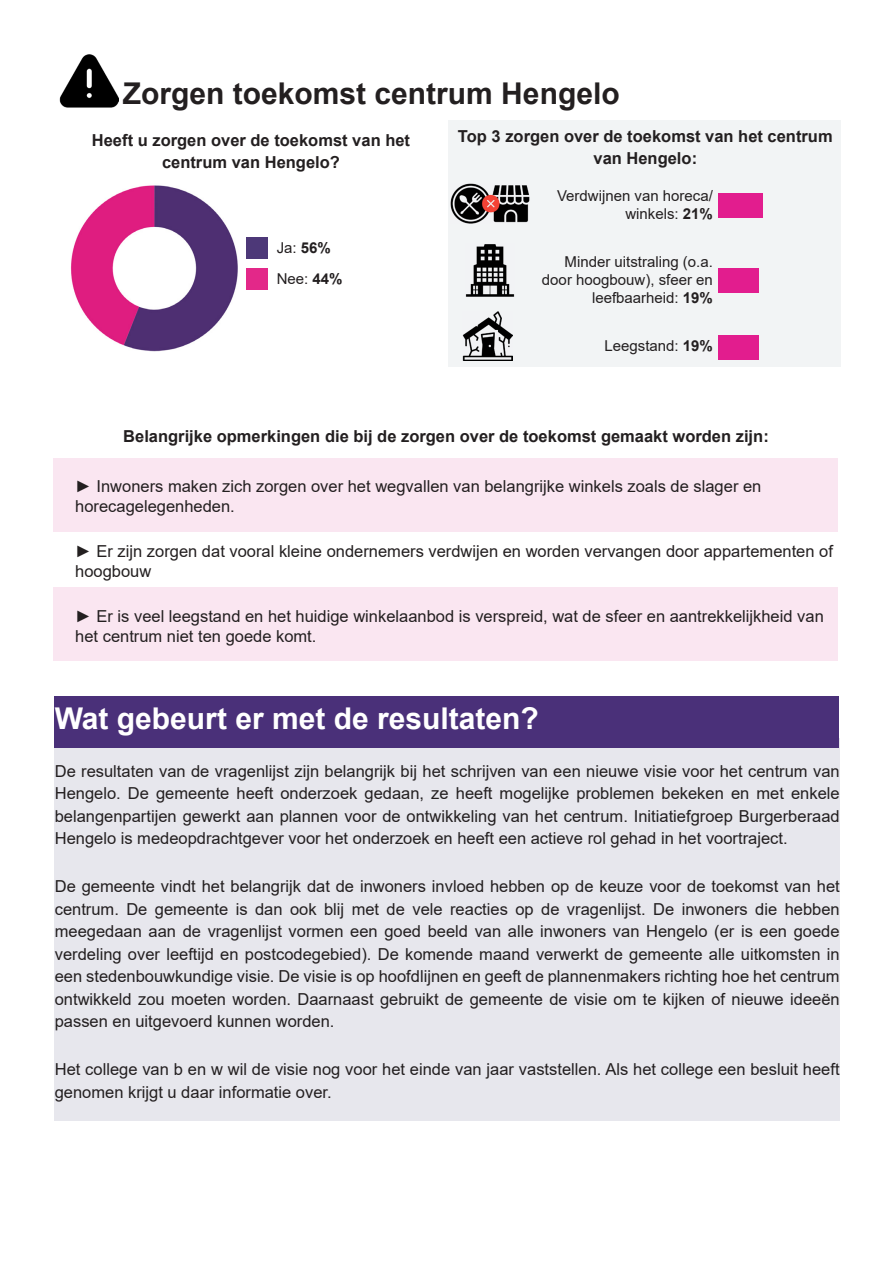
<style>
.page{position:relative;width:893px;height:1263px;background:#fff}
.page>*{position:absolute;margin:0;border:0;box-sizing:border-box;transform-origin:0 0}
.Kop_2{font:700 30px "Arial";color:#fff}
.Kop_2-2{font:700 30px "Arial";color:#231f20}
.Standaard_tekst__paragrafen{font:16.5px/22.5px "Arial";color:#231f20;text-align:justify}
.Lijst_met_tekens{font:16.5px/19.8px "Arial";color:#231f20}
.Kop_3{font:700 16.5px/22.5px "Arial";color:#231f20;text-align:center}
.Lijst{font:15px/18px "Arial";color:#231f20;text-align:right}
.s1{font-weight:700}
</style>
<div class="page">
<div style="left:54px;top:738px;width:786px;height:382px;background:#e7e7ed"></div>
<div style="left:54px;top:696px;width:785px;height:51px;background:#4a3079"></div>
<div style="left:448px;top:120px;width:393px;height:246px;background:#f2f4f5"></div>
<div style="left:718px;top:193px;width:45px;height:25px;background:#e21d8e"></div>
<div style="left:718px;top:268px;width:41px;height:25px;background:#e21d8e"></div>
<div style="left:718px;top:335px;width:41px;height:25px;background:#e21d8e"></div>
<img style="left:451px;top:183px;width:78px;height:41px">
<img style="left:465px;top:244px;width:49px;height:53px">
<img style="left:71px;top:185px;width:167px;height:167px">
<div style="left:246px;top:237px;width:21px;height:22px;background:#4d3878"></div>
<div style="left:246px;top:268px;width:21px;height:21px;background:#e32889"></div>
<img style="left:59px;top:54px;width:59px;height:54px">
<img style="left:463px;top:312px;width:50px;height:49px">
<div style="left:53px;top:458px;width:785px;height:74px;background:#fae6f1"></div>
<div style="left:53px;top:587px;width:785px;height:74px;background:#fae6f1"></div>
<h2 class="Kop_2-2" style="left:123px;top:73px;width:498px">Zorgen toekomst centrum Hengelo</h2>
<h3 class="Kop_3" style="left:92px;top:129px;width:320px">Heeft u zorgen over de toekomst van het centrum van Hengelo?</h3>
<h3 class="Kop_3" style="left:458px;top:125px;width:376px">Top 3 zorgen over de toekomst van het centrum van Hengelo:</h3>
<p class="Lijst" style="left:277px;top:238px;width:56px">Ja: <span class="s1">56%</span></p>
<p class="Lijst" style="left:277px;top:269px;width:67px">Nee: <span class="s1">44%</span></p>
<p class="Lijst" style="left:557px;top:187px;width:157px">Verdwijnen van horeca/ winkels: <span class="s1">21%</span></p>
<p class="Lijst" style="left:542px;top:253px;width:172px">Minder uitstraling (o.a. door hoogbouw), sfeer en leefbaarheid: <span class="s1">19%</span></p>
<p class="Lijst" style="left:604px;top:336px;width:110px">Leegstand: <span class="s1">19%</span></p>
<h3 class="Kop_3" style="left:123px;top:425px;width:647px">Belangrijke opmerkingen die bij de zorgen over de toekomst gemaakt worden zijn:</h3>
<h4 class="Lijst_met_tekens" style="left:75px;top:476px;width:688px">► Inwoners maken zich zorgen over het wegvallen van belangrijke winkels zoals de slager en horecagelegenheden.</h4>
<h4 class="Lijst_met_tekens" style="left:75px;top:541px;width:759px">► Er zijn zorgen dat vooral kleine ondernemers verdwijen en worden vervangen door appartementen of hoogbouw</h4>
<h4 class="Lijst_met_tekens" style="left:75px;top:606px;width:750px">► Er is veel leegstand en het huidige winkelaanbod is verspreid, wat de sfeer en aantrekkelijkheid van het centrum niet ten goede komt.</h4>
<h2 class="Kop_2" style="left:55px;top:697px;width:485px">Wat gebeurt er met de resultaten?</h2>
<p class="Standaard_tekst__paragrafen" style="left:55px;top:760px;width:786px">De resultaten van de vragenlijst zijn belangrijk bij het schrijven van een nieuwe visie voor het centrum van Hengelo. De gemeente heeft onderzoek gedaan, ze heeft mogelijke problemen bekeken en met enkele belangenpartijen gewerkt aan plannen voor de ontwikkeling van het centrum. Initiatiefgroep Burgerberaad Hengelo is medeopdrachtgever voor het onderzoek en heeft een actieve rol gehad in het voortraject.</p>
<p class="Standaard_tekst__paragrafen" style="left:55px;top:875px;width:786px">De gemeente vindt het belangrijk dat de inwoners invloed hebben op de keuze voor de toekomst van het centrum. De gemeente is dan ook blij met de vele reacties op de vragenlijst. De inwoners die hebben meegedaan aan de vragenlijst vormen een goed beeld van alle inwoners van Hengelo (er is een goede verdeling over leeftijd en postcodegebied). De komende maand verwerkt de gemeente alle uitkomsten in een stedenbouwkundige visie. De visie is op hoofdlijnen en geeft de plannenmakers richting hoe het centrum ontwikkeld zou moeten worden. Daarnaast gebruikt de gemeente de visie om te kijken of nieuwe ideeën passen en uitgevoerd kunnen worden.</p>
<p class="Standaard_tekst__paragrafen" style="left:55px;top:1058px;width:786px">Het college van b en w wil de visie nog voor het einde van jaar vaststellen. Als het college een besluit heeft genomen krijgt u daar informatie over.</p>
</div>
